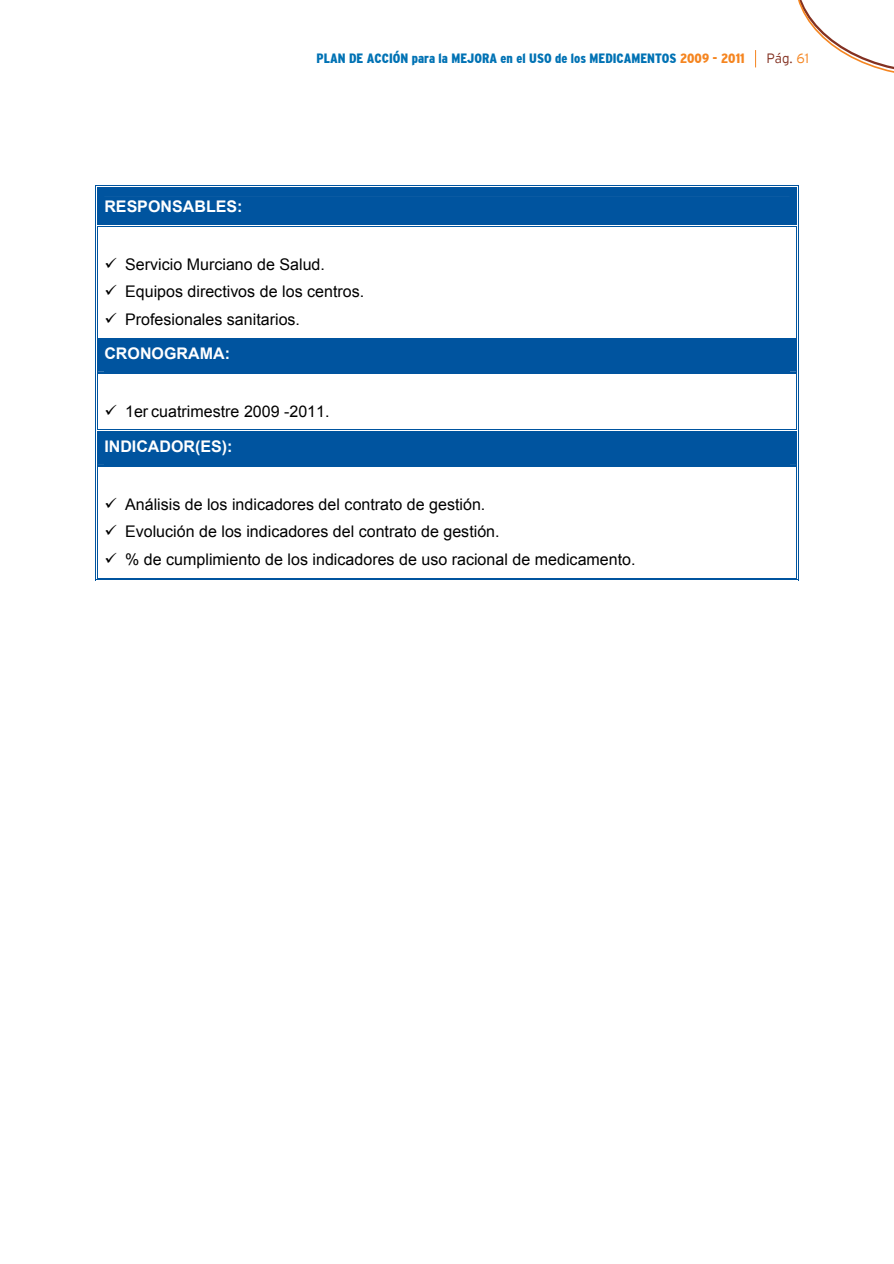
<style>
.page{position:relative;width:894px;height:1264px;background:#fff}
.page>*{position:absolute;margin:0;border:0;box-sizing:border-box;transform-origin:0 0}
.t1{font:16.05px/27.8px "Arial";color:#000}
.t2{font:700 16.05px "Arial";color:#fff}
.t3{font:900 condensed 13.5px "Interstate";color:#0072b4}
.t4{font:300 13.5px "Interstate";color:#833121}
.s1{color:#f58520}
</style>
<div class="page">
<svg style="left:755px;top:0;width:139px;height:73px"></svg>
<svg style="left:95px;top:185px;width:703px;height:42px;background:#0d5ca3"></svg>
<hr style="left:97px;top:227px;width:1px;height:110px;background:#00549f">
<hr style="left:95px;top:227px;width:1px;height:110px;background:#00549f">
<hr style="left:797px;top:227px;width:1px;height:110px;background:#00549f">
<hr style="left:796px;top:227px;width:1px;height:110px;background:#00549f">
<div style="left:95px;top:337px;width:702px;height:37px;background:#00549f"></div>
<hr style="left:97px;top:374px;width:1px;height:55px;background:#00549f">
<hr style="left:95px;top:374px;width:1px;height:55px;background:#00549f">
<hr style="left:797px;top:374px;width:1px;height:55px;background:#00549f">
<hr style="left:796px;top:374px;width:1px;height:55px;background:#00549f">
<div style="left:95px;top:429px;width:702px;height:38px;background:#00549f"></div>
<hr style="left:97px;top:467px;width:1px;height:111px;background:#00549f">
<hr style="left:95px;top:467px;width:1px;height:113px;background:#00549f">
<hr style="left:98px;top:579px;width:698px;height:1px;background:#00549f">
<hr style="left:98px;top:578px;width:698px;height:1px;background:#00549f">
<hr style="left:797px;top:467px;width:1px;height:111px;background:#00549f">
<hr style="left:796px;top:467px;width:1px;height:111px;background:#00549f">
<p class="t2" style="left:104px;top:196px;width:140px">RESPONSABLES:</p>
<p class="t3" style="left:317px;top:51px;width:429px">PLAN DE ACCIÓN para la MEJORA en el USO de los MEDICAMENTOS <span class="s1">2009 - 2011</span></p>
<p class="t4" style="left:766px;top:51px;width:44px">Pág. <span class="s1">61</span></p>
<p class="t1" style="left:125px;top:250px;width:241px">Servicio Murciano de Salud.<br>Equipos directivos de los centros.<br>Profesionales sanitarios.</p>
<p class="t2" style="left:104px;top:343px;width:127px">CRONOGRAMA:</p>
<p class="t1" style="left:125px;top:397px;width:206px">1er cuatrimestre 2009 -2011.</p>
<p class="t2" style="left:104px;top:436px;width:130px">INDICADOR(ES):</p>
<p class="t1" style="left:125px;top:490px;width:512px">Análisis de los indicadores del contrato de gestión.<br>Evolución de los indicadores del contrato de gestión.<br>% de cumplimiento de los indicadores de uso racional de medicamento.</p>
</div>
